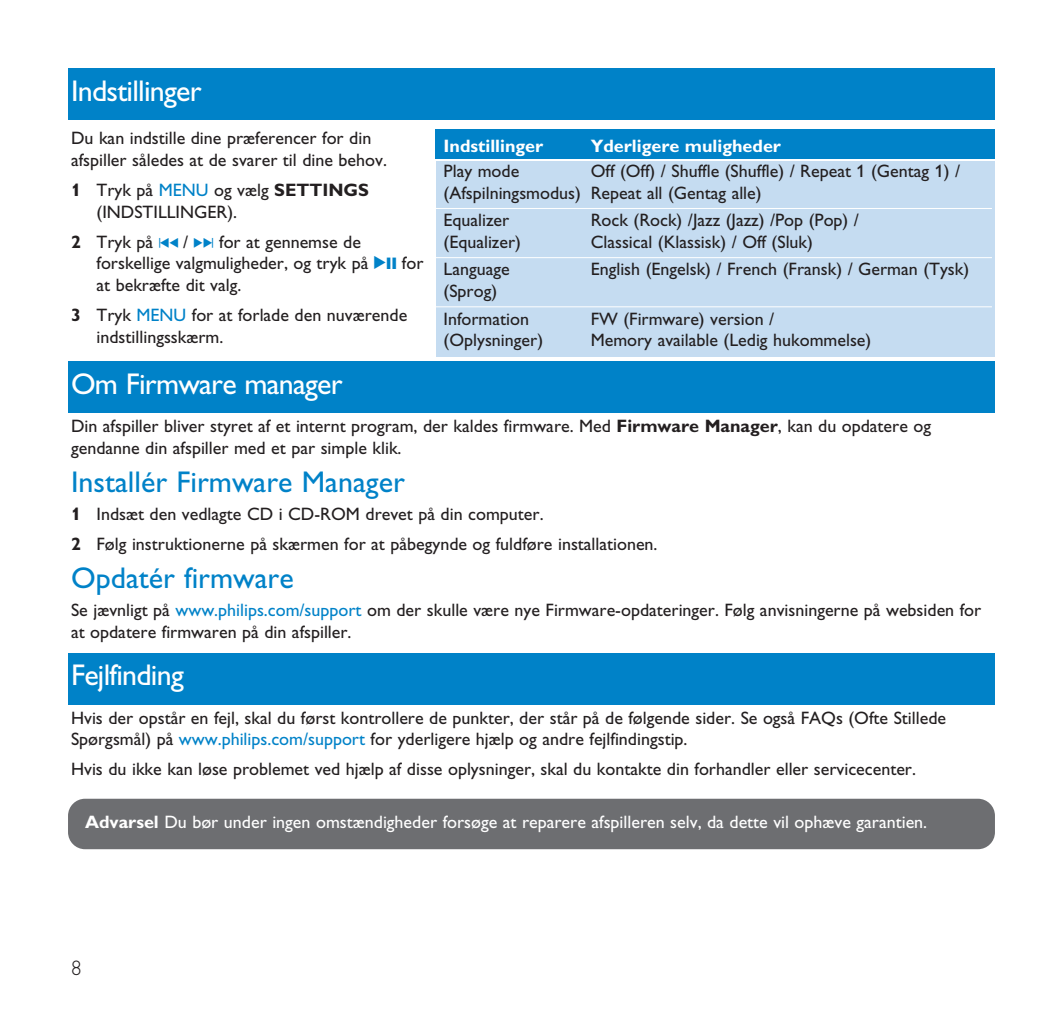
<style>
.page{position:relative;width:1063px;height:1021px;background:#fff}
.page>*{position:absolute;margin:0;border:0;box-sizing:border-box;transform-origin:0 0}
.t1{font:30px "Gill Alt One";letter-spacing:-.025em;color:#fff}
.t2{font:30px "Gill Alt One";color:#0082c8}
.t3{font:300 21px "Gill Alt One";color:#231f20}
.t4{font:18px/21.6px "Gill Alt One";color:#231f20}
.t5{font:18px "Gill Alt One";color:#fff}
.t6{font:700 18px "Gill Alt One";color:#fff}
.s1{font-weight:700}
.s2{color:#0082c8}
.s3{font-family:"Audio Four 4";color:#0082c8}
</style>
<div class="page">
<div style="left:68px;top:69px;width:927px;height:51px;background:#0082c8"></div>
<div style="left:68px;top:361px;width:927px;height:51px;background:#0082c8"></div>
<div style="left:436px;top:161px;width:142px;height:196px;background:#c5dcf1"></div>
<div style="left:579px;top:161px;width:416px;height:196px;background:#c5dcf1"></div>
<div style="left:436px;top:129px;width:559px;height:30px;background:#0082c8"></div>
<hr style="left:435px;top:208px;width:557px;height:1px;background:#fff">
<hr style="left:435px;top:257px;width:557px;height:1px;background:#fff">
<hr style="left:435px;top:306px;width:557px;height:1px;background:#fff">
<div style="left:68px;top:653px;width:927px;height:51px;background:#0082c8"></div>
<div style="left:68px;top:798px;width:927px;height:51px;background:#6d6e71;border-radius:17px"></div>
<h1 class="t1" style="left:71px;top:80px;width:132px">Indstillinger</h1>
<p class="t4" style="left:71px;top:129px;width:317px">Du kan indstille dine præferencer for din afspiller således at de svarer til dine behov.</p>
<p class="t4" style="left:97px;top:181px;width:274px;text-indent:-26px"><span class="s1">1</span> Tryk på <span class="s2">MENU</span> og vælg <span class="s1">SETTINGS </span>(INDSTILLINGER).</p>
<p class="t4" style="left:97px;top:233px;width:329px;text-indent:-26px"><span class="s1">2</span> Tryk på <span class="s3">J(</span> / <span class="s3">)K</span> for at gennemse de forskellige valgmuligheder, og tryk på <span class="s3">2;</span> for at bekræfte dit valg.</p>
<p class="t4" style="left:97px;top:306px;width:312px;text-indent:-26px"><span class="s1">3</span> Tryk <span class="s2">MENU</span> for at forlade den nuværende indstillingsskærm.</p>
<h1 class="t1" style="left:71px;top:373px;width:273px">Om Firmware manager</h1>
<p class="t6" style="left:444px;top:140px;width:101px">Indstillinger</p>
<p class="t6" style="left:591px;top:140px;width:192px">Yderligere muligheder</p>
<p class="t4" style="left:444px;top:162px;width:77px">Play mode</p>
<p class="t4" style="left:444px;top:162px;width:518px;text-indent:147px">Off (Off) / Shuffle (Shuffle) / Repeat 1 (Gentag 1) / (Afspilningsmodus) Repeat all (Gentag alle)</p>
<p class="t4" style="left:444px;top:211px;width:67px">Equalizer</p>
<p class="t4" style="left:591px;top:211px;width:270px">Rock (Rock) /Jazz (Jazz) /Pop (Pop) /</p>
<p class="t4" style="left:444px;top:233px;width:79px">(Equalizer)</p>
<p class="t4" style="left:591px;top:233px;width:224px">Classical (Klassisk) / Off (Sluk)</p>
<p class="t4" style="left:444px;top:260px;width:68px">Language</p>
<p class="t4" style="left:591px;top:260px;width:380px">English (Engelsk) / French (Fransk) / German (Tysk)</p>
<p class="t4" style="left:444px;top:279px;width:87px;line-height:27.6px">(Sprog)<br>Information</p>
<p class="t4" style="left:591px;top:310px;width:185px">FW (Firmware) version /</p>
<p class="t4" style="left:444px;top:331px;width:101px">(Oplysninger)</p>
<p class="t4" style="left:591px;top:331px;width:282px">Memory available (Ledig hukommelse)</p>
<p class="t4" style="left:71px;top:417px;width:862px">Din afspiller bliver styret af et internt program, der kaldes firmware. Med <span class="s1">Firmware Manager</span>, kan du opdatere og gendanne din afspiller med et par simple klik.</p>
<h1 class="t2" style="left:71px;top:471px;width:335px">Installér Firmware Manager</h1>
<p class="t4" style="left:71px;top:500px;width:588px;line-height:30px"><span class="s1">1</span> Indsæt den vedlagte CD i CD-ROM drevet på din computer.<br><span class="s1">2</span> Følg instruktionerne på skærmen for at påbegynde og fuldføre installationen.</p>
<h1 class="t2" style="left:71px;top:568px;width:224px">Opdatér firmware</h1>
<p class="t4" style="left:71px;top:601px;width:912px">Se jævnligt på <span class="s2">www.philips.com/support</span> om der skulle være nye Firmware-opdateringer. Følg anvisningerne på websiden for at opdatere firmwaren på din afspiller.</p>
<h1 class="t1" style="left:71px;top:664px;width:114px">Fejlfinding</h1>
<p class="t4" style="left:71px;top:708px;width:877px">Hvis der opstår en fejl, skal du først kontrollere de punkter, der står på de følgende sider. Se også FAQs (Ofte Stillede<br>Spørgsmål) på <span class="s2">www.philips.com/support</span> for yderligere hjælp og andre fejlfindingstip.</p>
<p class="t4" style="left:71px;top:760px;width:847px">Hvis du ikke kan løse problemet ved hjælp af disse oplysninger, skal du kontakte din forhandler eller servicecenter.</p>
<p class="t5" style="left:85px;top:815px;width:844px"><span class="s1">Advarsel</span> Du bør under ingen omstændigheder forsøge at reparere afspilleren selv, da dette vil ophæve garantien.</p>
<p class="t3" style="left:71px;top:960px;width:12px">8</p>
</div>
